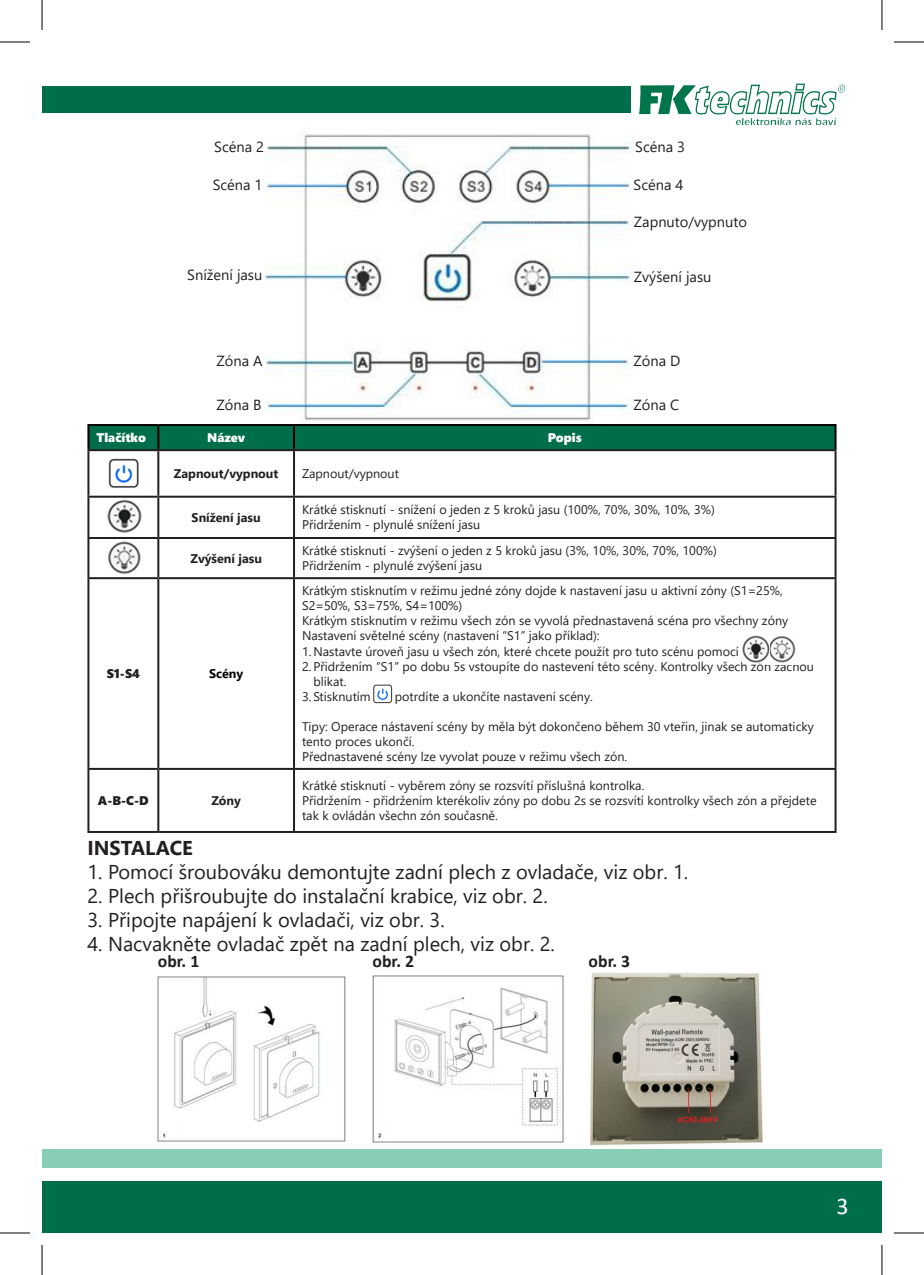
<style>
.page{position:relative;width:924px;height:1275px;background:#fff}
.page>*{position:absolute;margin:0;border:0;box-sizing:border-box;transform-origin:0 0}
.t1{font:24px "Calibri";color:#fff}
.t2{font:20px "Segoe UI";color:#231f20}
.Podnadpis{font:700 20px "Segoe UI";color:#231f20}
.t3{font:700 17.6px "Calibri";color:#231f20}
.t4{font:14.6px "Segoe UI";color:#231f20}
.t5{font:12.6px/15px "Segoe UI";color:#231f20}
.t6{font:700 12.6px "Segoe UI";color:#231f20}
.t7{font:12.6px "Segoe UI Black";color:#fff}
.t8{font:12.6px "Segoe UI Black";color:#231f20}
.t9{font:700 12.6px "Segoe UI";color:#000}
</style>
<div class="page">
<img style="left:630px;top:83px;width:215px;height:61px">
<div style="left:42px;top:86px;width:587px;height:26px;background:#006e4a"></div>
<div style="left:42px;top:1182px;width:839px;height:51px;background:#006e4a"></div>
<div style="left:42px;top:1149px;width:839px;height:18px;background:#89ceb4"></div>
<img style="left:265px;top:127px;width:368px;height:294px">
<img style="left:589px;top:972px;width:174px;height:174px">
<img style="left:158px;top:976px;width:187px;height:165px">
<img style="left:372px;top:975px;width:191px;height:168px">
<div style="left:89px;top:426px;width:745px;height:23px;background:#006e4a"></div>
<svg style="left:89px;top:451px;width:745px;height:380px"></svg>
<hr style="left:87px;top:449px;width:71px;height:2px;background:#231f20">
<hr style="left:87px;top:451px;width:2px;height:45px;background:#231f20">
<hr style="left:158px;top:449px;width:136px;height:2px;background:#231f20">
<hr style="left:157px;top:451px;width:2px;height:45px;background:#231f20">
<hr style="left:294px;top:449px;width:542px;height:2px;background:#231f20">
<hr style="left:293px;top:451px;width:2px;height:45px;background:#231f20">
<hr style="left:834px;top:451px;width:2px;height:45px;background:#231f20">
<hr style="left:87px;top:496px;width:71px;height:2px;background:#231f20">
<hr style="left:87px;top:498px;width:2px;height:39px;background:#231f20">
<hr style="left:158px;top:496px;width:136px;height:2px;background:#231f20">
<hr style="left:157px;top:498px;width:2px;height:39px;background:#231f20">
<hr style="left:294px;top:496px;width:542px;height:2px;background:#231f20">
<hr style="left:293px;top:498px;width:2px;height:39px;background:#231f20">
<hr style="left:834px;top:498px;width:2px;height:39px;background:#231f20">
<hr style="left:87px;top:537px;width:71px;height:2px;background:#231f20">
<hr style="left:87px;top:539px;width:2px;height:38px;background:#231f20">
<hr style="left:158px;top:537px;width:136px;height:2px;background:#231f20">
<hr style="left:157px;top:539px;width:2px;height:38px;background:#231f20">
<hr style="left:294px;top:537px;width:542px;height:2px;background:#231f20">
<hr style="left:293px;top:539px;width:2px;height:38px;background:#231f20">
<hr style="left:834px;top:539px;width:2px;height:38px;background:#231f20">
<hr style="left:87px;top:577px;width:71px;height:2px;background:#231f20">
<hr style="left:87px;top:579px;width:2px;height:189px;background:#231f20">
<hr style="left:158px;top:577px;width:136px;height:2px;background:#231f20">
<hr style="left:157px;top:579px;width:2px;height:189px;background:#231f20">
<hr style="left:294px;top:577px;width:542px;height:2px;background:#231f20">
<hr style="left:293px;top:579px;width:2px;height:189px;background:#231f20">
<hr style="left:834px;top:579px;width:2px;height:189px;background:#231f20">
<hr style="left:87px;top:768px;width:71px;height:2px;background:#231f20">
<hr style="left:87px;top:770px;width:2px;height:61px;background:#231f20">
<hr style="left:158px;top:768px;width:136px;height:2px;background:#231f20">
<hr style="left:157px;top:770px;width:2px;height:61px;background:#231f20">
<hr style="left:294px;top:768px;width:542px;height:2px;background:#231f20">
<hr style="left:293px;top:770px;width:2px;height:61px;background:#231f20">
<hr style="left:834px;top:770px;width:2px;height:61px;background:#231f20">
<hr style="left:87px;top:831px;width:71px;height:2px;background:#231f20">
<hr style="left:158px;top:831px;width:136px;height:2px;background:#231f20">
<hr style="left:294px;top:831px;width:542px;height:2px;background:#231f20">
<hr style="left:87px;top:424px;width:71px;height:2px;background:#000">
<hr style="left:87px;top:426px;width:2px;height:23px;background:#000">
<hr style="left:158px;top:424px;width:136px;height:2px;background:#000">
<hr style="left:294px;top:424px;width:542px;height:2px;background:#000">
<hr style="left:834px;top:426px;width:2px;height:23px;background:#000">
<hr style="left:157px;top:426px;width:2px;height:23px;background:#000">
<hr style="left:293px;top:426px;width:2px;height:23px;background:#000">
<img style="left:108px;top:458px;width:31px;height:31px">
<img style="left:107px;top:499px;width:34px;height:33px">
<img style="left:106px;top:539px;width:38px;height:38px">
<img style="left:372px;top:684px;width:20px;height:19px">
<img style="left:767px;top:635px;width:30px;height:29px">
<img style="left:742px;top:636px;width:26px;height:26px">
<hr style="left:0;top:42px;width:30px;height:1px;background:#000">
<hr style="left:893px;top:42px;width:30px;height:1px;background:#000">
<hr style="left:0;top:1232px;width:30px;height:1px;background:#000">
<hr style="left:893px;top:1232px;width:30px;height:1px;background:#000">
<hr style="left:42px;top:0;width:1px;height:30px;background:#000">
<hr style="left:42px;top:1245px;width:1px;height:30px;background:#000">
<hr style="left:881px;top:0;width:1px;height:30px;background:#000">
<hr style="left:881px;top:1245px;width:1px;height:30px;background:#000">
<p class="t4" style="left:214px;top:133px;width:51px">Scéna 2</p>
<p class="t4" style="left:212px;top:171px;width:51px">Scéna 1</p>
<p class="t4" style="left:635px;top:133px;width:51px">Scéna 3</p>
<p class="t4" style="left:633px;top:171px;width:51px">Scéna 4</p>
<p class="t4" style="left:633px;top:208px;width:114px">Zapnuto/vypnuto</p>
<p class="t4" style="left:187px;top:261px;width:77px">Snížení jasu</p>
<p class="t4" style="left:633px;top:263px;width:79px">Zvýšení jasu</p>
<p class="t4" style="left:216px;top:347px;width:48px">Zóna A</p>
<p class="t4" style="left:216px;top:391px;width:46px">Zóna B</p>
<p class="t4" style="left:633px;top:347px;width:48px">Zóna D</p>
<p class="t4" style="left:633px;top:391px;width:47px">Zóna C</p>
<p class="t7" style="left:96px;top:428px;width:51px">Tlačítko</p>
<p class="t7" style="left:207px;top:428px;width:39px">Název</p>
<p class="t7" style="left:547px;top:428px;width:36px">Popis</p>
<p class="t6" style="left:174px;top:461px;width:106px">Zapnout/vypnout</p>
<p class="t5" style="left:302px;top:465px;width:98px">Zapnout/vypnout</p>
<p class="t6" style="left:191px;top:505px;width:70px">Snížení jasu</p>
<p class="t5" style="left:302px;top:501px;width:414px">Krátké stisknutí - snížení o jeden z 5 kroků jasu (100%, 70%, 30%, 10%, 3%)</p>
<p class="t5" style="left:302px;top:516px;width:179px">Přidržením - plynulé snížení jasu</p>
<p class="t6" style="left:190px;top:546px;width:73px">Zvýšení jasu</p>
<p class="t8" style="left:107px;top:664px;width:35px">S1-S4</p>
<p class="t9" style="left:209px;top:662px;width:36px">Scény</p>
<p class="t8" style="left:98px;top:791px;width:52px">A-B-C-D</p>
<p class="t6" style="left:211px;top:788px;width:31px">Zóny</p>
<p class="t5" style="left:302px;top:542px;width:416px">Krátké stisknutí - zvýšení o jeden z 5 kroků jasu (3%, 10%, 30%, 70%, 100%)</p>
<p class="t5" style="left:302px;top:557px;width:181px">Přidržením - plynulé zvýšení jasu</p>
<p class="t5" style="left:302px;top:582px;width:482px">Krátkým stisknutím v režimu jedné zóny dojde k nastavení jasu u aktivní zóny (S1=25%,<br>S2=50%, S3=75%, S4=100%)</p>
<p class="t5" style="left:302px;top:612px;width:487px">Krátkým stisknutím v režimu všech zón se vyvolá přednastavená scéna pro všechny zóny</p>
<p class="t5" style="left:302px;top:627px;width:299px">Nastavení světelné scény (nastavení “S1” jako příklad):</p>
<p class="t5" style="left:302px;top:642px;width:438px">1.Nastavte úroveň jasu u všech zón, které chcete použít pro tuto scénu pomocí</p>
<p class="t5" style="left:313px;top:657px;width:502px;text-indent:-11px">2. Přidržením “S1” po dobu 5s vstoupíte do nastevení této scény. Kontrolky všech zón začnou blikat.</p>
<p class="t5" style="left:302px;top:687px;width:70px">3. Stisknutím</p>
<p class="t5" style="left:394px;top:687px;width:199px">potrdíte a ukončíte nastavení scény.</p>
<p class="t5" style="left:302px;top:717px;width:513px">Tipy: Operace nástavení scény by měla být dokončeno během 30 vteřin, jinak se automaticky tento proces ukončí.</p>
<p class="t5" style="left:302px;top:748px;width:326px">Přednastavené scény lze vyvolat pouze v režimu všech zón.</p>
<p class="t5" style="left:302px;top:777px;width:344px">Krátké stisknutí - vyběrem zóny se rozsvítí příslušná kontrolka.</p>
<p class="t5" style="left:302px;top:792px;width:516px">Přidržením - přidržením kterékoliv zóny po dobu 2s se rozsvítí kontrolky všech zón a přejdete tak k ovládán všechn zón současně.</p>
<p class="Podnadpis" style="left:87px;top:828px;width:107px">INSTALACE</p>
<p class="t2" style="left:87px;top:852px;width:602px">1. Pomocí šroubováku demontujte zadní plech z ovladače, viz obr. 1.</p>
<p class="t2" style="left:87px;top:876px;width:461px">2. Plech přišroubujte do instalační krabice, viz obr. 2.</p>
<p class="t2" style="left:87px;top:900px;width:358px">3. Připojte napájení k ovladači, viz obr. 3.</p>
<p class="t2" style="left:87px;top:924px;width:469px">4. Nacvakněte ovladač zpět na zadní plech, viz obr. 2.</p>
<p class="t3" style="left:158px;top:948px;width:43px">obr. 1</p>
<p class="t3" style="left:372px;top:948px;width:43px">obr. 2</p>
<p class="t3" style="left:588px;top:948px;width:43px">obr. 3</p>
<p class="t1" style="left:836px;top:1189px;width:14px">3</p>
</div>
